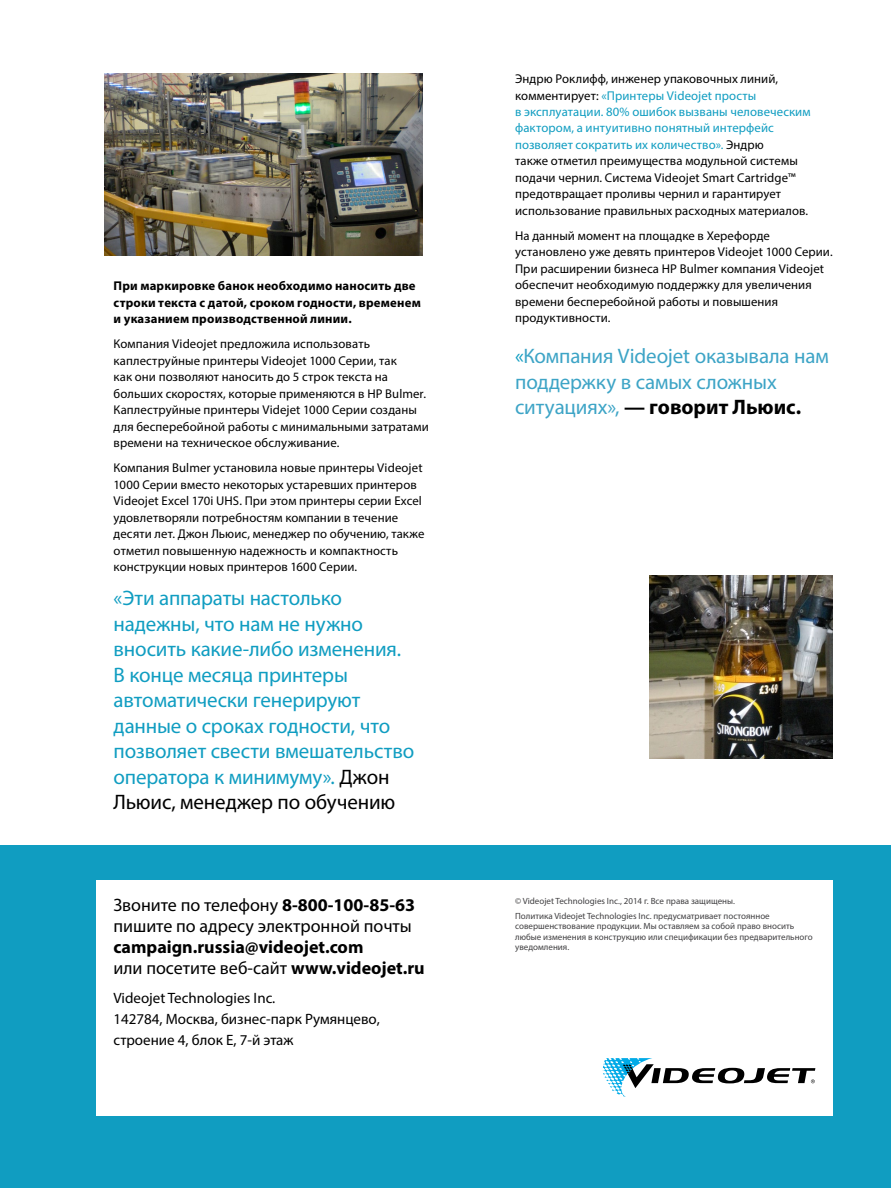
<style>
.page{position:relative;width:891px;height:1188px;background:#fff}
.page>*{position:absolute;margin:0;border:0;box-sizing:border-box;transform-origin:0 0}
.t1{font:21px/25.5px "Myriad Pro";letter-spacing:-.01em;color:#109dc1}
.t2{font:21px/25.5px "Myriad Pro";letter-spacing:-.005em;color:#3da4c6}
.t3{font:18px/21px "Myriad Pro";color:#000}
.t4{font:700 18px/21px "Myriad Pro";color:#000}
.t5{font:15px/21px "Myriad Pro";color:#000}
.t6{font:12.75px/16.5px "Myriad Pro";letter-spacing:.005em;color:#000}
.t7{font:700 12.75px/16.5px "Myriad Pro";letter-spacing:.015em;color:#000}
.t8{font:9px/10.5px "Myriad Pro";color:#414042}
.s1{color:#000}
.s2{font-weight:700}
.s3{font-weight:400}
.s4{color:#109dc1}
.s5{font-weight:700;color:#000}
</style>
<div class="page">
<div style="left:0;top:846px;width:891px;height:342px;background:#109dc1"></div>
<div style="left:96px;top:880px;width:737px;height:236px;background:#fff"></div>
<svg style="left:603px;top:1058px;width:212px;height:39px"></svg>
<img style="left:105px;top:73px;width:317px;height:183px">
<img style="left:649px;top:576px;width:184px;height:182px">
<p class="t7" style="left:114px;top:277px;width:309px">При маркировке банок необходимо наносить две строки текста с датой, сроком годности, временем и указанием производственной линии.</p>
<p class="t6" style="left:114px;top:336px;width:317px">Компания Videojet предложила использовать каплеструйные принтеры Videojet 1000 Серии, так<br>как они позволяют наносить до 5 строк текста на больших скоростях, которые применяются в HP Bulmer.<br>Каплеструйные принтеры Videjet 1000 Серии созданы для бесперебойной работы с минимальными затратами времени на техническое обслуживание.</p>
<p class="t6" style="left:114px;top:460px;width:312px">Компания Bulmer установила новые принтеры Videojet 1000 Серии вместо некоторых устаревших принтеров Videojet Excel 170i UHS. При этом принтеры серии Excel удовлетворяли потребностям компании в течение десяти лет. Джон Льюис, менеджер по обучению, также отметил повышенную надежность и компактность конструкции новых принтеров 1600 Серии.</p>
<p class="t1" style="left:114px;top:585px;width:302px">«Эти аппараты настолько надежны, что нам не нужно вносить какие-либо изменения.<br>В конце месяца принтеры автоматически генерируют данные о сроках годности, что позволяет свести вмешательство оператора к минимуму». <span class="s1">Джон<br>Льюис, менеджер по обучению</span></p>
<h2 class="t3" style="left:113px;top:894px;width:303px">Звоните по телефону <span class="s2">8-800-100-85-63 </span>пишите по адресу электронной почты</h2>
<h2 class="t4" style="left:113px;top:936px;width:313px">campaign.russia@videojet.com<br><span class="s3">или посетите веб-сайт</span> www.videojet.ru</h2>
<p class="t5" style="left:113px;top:988px;width:268px">Videojet Technologies Inc.<br>142784, Москва, бизнес-парк Румянцево, строение 4, блок Е, 7-й этаж</p>
<p class="t6" style="left:515px;top:70px;width:297px">Эндрю Роклифф, инженер упаковочных линий, комментирует: <span class="s4">«Принтеры Videojet просты<br>в эксплуатации. 80% ошибок вызваны человеческим фактором, а интуитивно понятный интерфейс позволяет сократить их количество».</span> Эндрю<br>также отметил преимущества модульной системы подачи чернил. Система Videojet Smart Cartridge™ предотвращает проливы чернил и гарантирует использование правильных расходных материалов.</p>
<p class="t6" style="left:515px;top:227px;width:319px">На данный момент на площадке в Херефорде установлено уже девять принтеров Videojet 1000 Серии.<br>При расширении бизнеса HP Bulmer компания Videojet обеспечит необходимую поддержку для увеличения времени бесперебойной работы и повышения продуктивности.</p>
<h1 class="t2" style="left:515px;top:343px;width:315px"><span class="s4">«</span>Компания Videojet оказывала нам поддержку в самых сложных ситуациях», <span class="s5">— говорит Льюис.</span></h1>
<p class="t8" style="left:515px;top:894px;width:256px;line-height:14.7px">© Videojet Technologies Inc., 2014 г. Все права защищены.<br>Политика Videojet Technologies Inc. предусматривает постоянное</p>
<p class="t8" style="left:515px;top:921px;width:299px">совершенствование продукции. Мы оставляем за собой право вносить любые изменения в конструкцию или спецификации без предварительного уведомления.</p>
</div>
